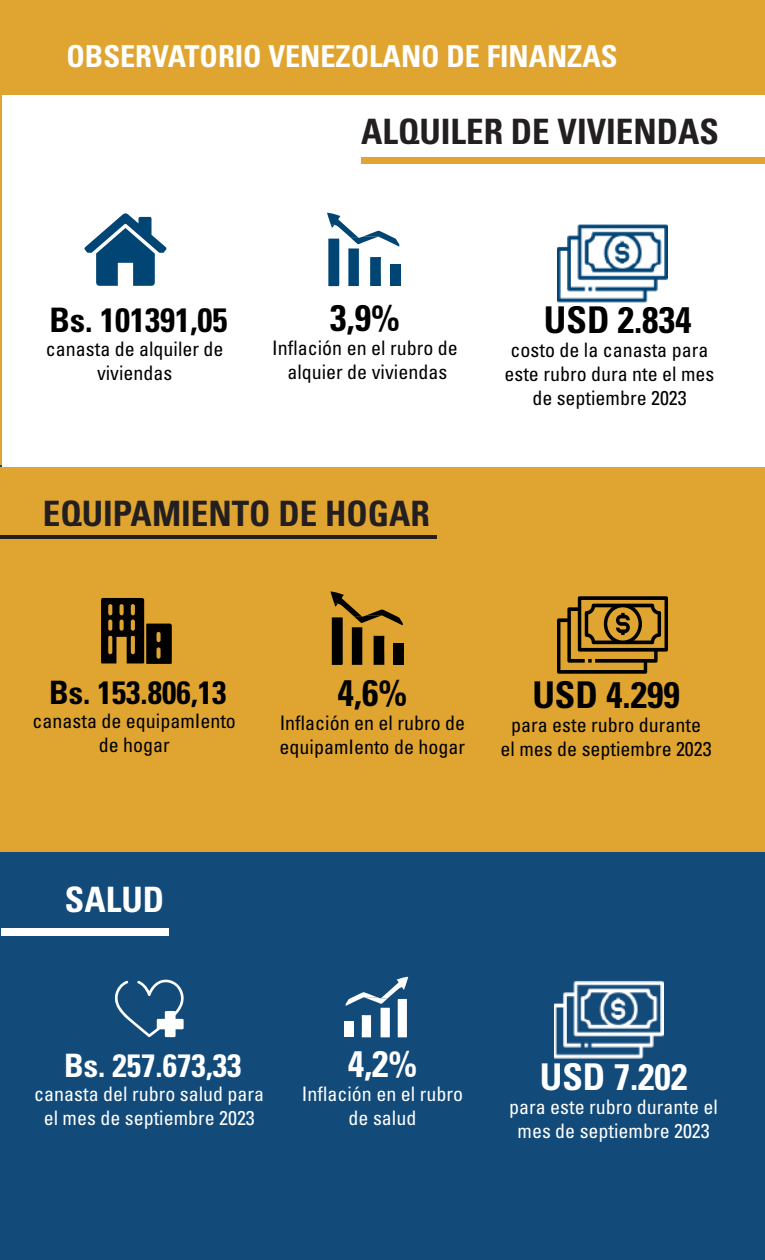
<style>
.page{position:relative;width:765px;height:1260px;background:#fff}
.page>*{position:absolute;margin:0;border:0;box-sizing:border-box;transform-origin:0 0}
.t1{font:700 condensed 36.88px "Univers LT Std";color:#000}
.t2{font:700 condensed 36.88px "Univers LT Std";color:#000001}
.t3{font:700 condensed 36.88px "Univers LT Std";color:#fff}
.t4{font:700 condensed 35px "Univers LT Std";color:#231f20}
.t5{font:700 condensed 35px "Univers LT Std";color:#fff}
.t6{font:700 condensed 33.75px "Univers LT Std";color:#000}
.t7{font:700 condensed 32.25px "Univers LT Std";color:#000001}
.t8{font:700 condensed 32.25px "Univers LT Std";color:#fff}
.t9{font:700 condensed 30.25px "Univers LT Std";color:#fff}
.t10{font:condensed 20px/24px "Univers LT Std";color:#000;text-align:center}
.t11{font:condensed 20px/24px "Univers LT Std";color:#fff;text-align:center}
.t12{font:condensed 20px "Univers LT Std";color:#000001}
</style>
<div class="page">
<hr style="left:0;top:95px;width:1px;height:370px;background:#e0a531">
<hr style="left:0;top:465px;width:1px;height:387px;background:#124a7a">
<div style="left:0;top:0;width:765px;height:95px;background:#e0a531"></div>
<div style="left:361px;top:158px;width:404px;height:6px;background:#e0a531"></div>
<svg style="left:85px;top:213px;width:81px;height:73px"></svg>
<svg style="left:327px;top:213px;width:72px;height:73px"></svg>
<div style="left:390px;top:264px;width:11px;height:22px;background:#004573"></div>
<div style="left:0;top:467px;width:765px;height:385px;background:#e0a531"></div>
<svg style="left:331px;top:591px;width:72px;height:74px"></svg>
<div style="left:393px;top:643px;width:11px;height:22px;background:#000"></div>
<hr style="left:0;top:535px;width:436px;height:4px;background:#231f20">
<svg style="left:101px;top:598px;width:71px;height:66px"></svg>
<div style="left:0;top:852px;width:765px;height:408px;background:#124a7a"></div>
<svg style="left:346px;top:977px;width:62px;height:60px"></svg>
<div style="left:345px;top:1022px;width:9px;height:15px;background:#fff"></div>
<div style="left:1px;top:929px;width:167px;height:7px;background:#fff"></div>
<svg style="left:115px;top:979px;width:69px;height:58px"></svg>
<img style="left:554px;top:980px;width:110px;height:79px">
<img style="left:557px;top:596px;width:110px;height:78px">
<img style="left:557px;top:224px;width:110px;height:79px">
<p class="t9" style="left:66px;top:38px;width:553px">OBSERVATORIO VENEZOLANO DE FINANZAS</p>
<p class="t4" style="left:361px;top:111px;width:359px">ALQUILER DE VIVIENDAS</p>
<p class="t6" style="left:50px;top:299px;width:179px">Bs. 101391,05</p>
<p class="t10" style="left:46px;top:336px;width:179px">canasta de alquiler de viviendas</p>
<p class="t1" style="left:330px;top:295px;width:71px">3,9%</p>
<p class="t10" style="left:272px;top:335px;width:187px">Inflación en el rubro de</p>
<p class="t10" style="left:287px;top:359px;width:161px">alquier de viviendas</p>
<p class="t1" style="left:544px;top:298px;width:149px">USD 2.834</p>
<p class="t10" style="left:505px;top:338px;width:211px">costo de la canasta para este rubro dura nte el mes de septiembre 2023</p>
<p class="t4" style="left:43px;top:492px;width:389px">EQUIPAMIENTO DE HOGAR</p>
<p class="t7" style="left:49px;top:673px;width:179px">Bs. 153.806,13</p>
<p class="t12" style="left:33px;top:708px;width:205px">canasta de equipamIento</p>
<p class="t12" style="left:99px;top:732px;width:73px">de hogar</p>
<p class="t2" style="left:338px;top:670px;width:71px">4,6%</p>
<p class="t12" style="left:280px;top:710px;width:187px">Inflación en el rubro de</p>
<p class="t12" style="left:280px;top:734px;width:187px">equipamIento de hogar</p>
<p class="t2" style="left:532px;top:672px;width:149px">USD 4.299</p>
<p class="t12" style="left:511px;top:712px;width:191px">para este rubro durante</p>
<p class="t12" style="left:501px;top:736px;width:213px">el mes de septiembre 2023</p>
<p class="t5" style="left:65px;top:878px;width:101px">SALUD</p>
<p class="t8" style="left:64px;top:1046px;width:179px">Bs. 257.673,33</p>
<p class="t11" style="left:34px;top:1082px;width:231px">canasta del rubro salud para el mes de septiembre 2023</p>
<p class="t3" style="left:348px;top:1041px;width:71px">4,2%</p>
<p class="t11" style="left:302px;top:1082px;width:163px">Inflación en el rubro de salud</p>
<p class="t3" style="left:540px;top:1054px;width:149px">USD 7.202</p>
<p class="t11" style="left:509px;top:1094px;width:210px">para este rubro durante el mes de septiembre 2023</p>
</div>
